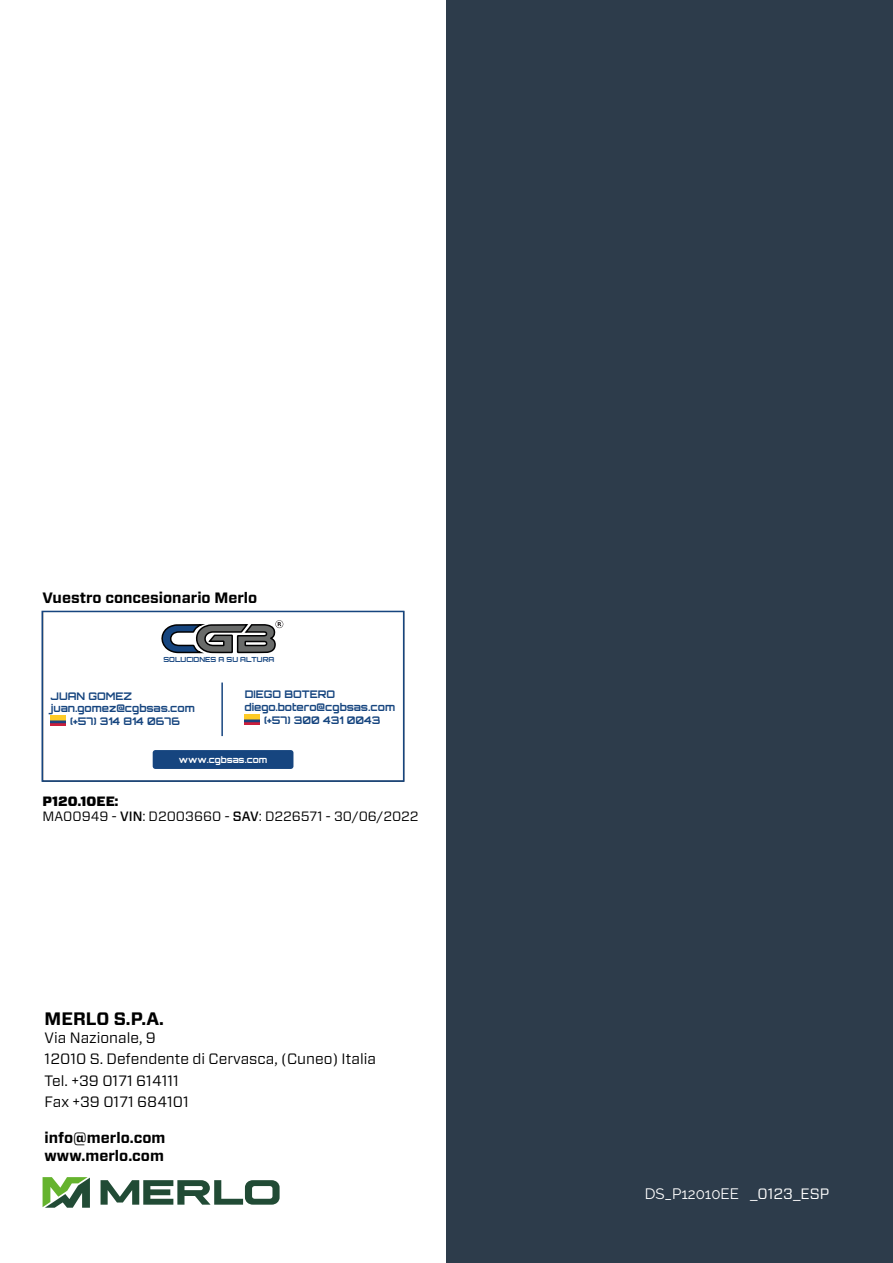
<style>
.page{position:relative;width:893px;height:1263px;background:#fff}
.page>*{position:absolute;margin:0;border:0;box-sizing:border-box;transform-origin:0 0}
.t1{font:700 18px "Forza";color:#000}
.t2{font:15px/21px "Forza";color:#000}
.t3{font:700 15px/18px "Forza";color:#000}
.t4{font:15px "Raleway";color:#fff}
.t5{font:15px "Forza";color:#fff}
.t6{font:13.5px/15px "Forza";color:#000}
.t7{font:700 10.5px "Orbitron";color:#16457f}
.t8{font:700 8.85px "Orbitron";color:#fff}
.t9{font:700 7.05px "Orbitron";color:#16457f}
.s1{font-weight:900}
.s2{font-weight:500}
</style>
<div class="page">
<div style="left:446px;top:0;width:447px;height:1263px;background:#2d3c4b"></div>
<svg style="left:101px;top:1180px;width:179px;height:25px"></svg>
<svg style="left:43px;top:1177px;width:47px;height:31px"></svg>
<svg style="left:161px;top:620px;width:122px;height:34px"></svg>
<hr style="left:221px;top:682px;width:2px;height:54px;background:#16457f">
<div style="left:153px;top:750px;width:140px;height:19px;background:#16457f;border-radius:3px"></div>
<div style="left:42px;top:611px;width:362px;height:171px;border:2px solid #16457f"></div>
<img style="left:245px;top:714px;width:15px;height:10px">
<img style="left:51px;top:716px;width:15px;height:10px">
<h2 class="t3" style="left:43px;top:589px;width:216px">Vuestro concesionario Merlo</h2>
<p class="t9" style="left:163px;top:655px;width:112px">SOLUCIONES A SU ALTURA</p>
<p class="t7" style="left:245px;top:688px;width:92px">DIEGO BOTERO</p>
<p class="t7" style="left:245px;top:701px;width:152px">diego.botero@cgbsas.com</p>
<p class="t7" style="left:264px;top:713px;width:118px">(+57) 300 431 0043</p>
<p class="t8" style="left:179px;top:754px;width:90px">www.cgbsas.com</p>
<p class="t7" style="left:51px;top:689px;width:83px">JUAN GOMEZ</p>
<p class="t7" style="left:51px;top:702px;width:146px">juan.gomez@cgbsas.com</p>
<p class="t7" style="left:70px;top:715px;width:111px">(+57) 314 814 0676</p>
<p class="t6" style="left:43px;top:794px;width:378px"><span class="s1">P120.10EE:<br></span>MA00949 - <span class="s2">VIN</span>: D2003660 - <span class="s2">SAV</span>: D226571 - 30/06/2022</p>
<h1 class="t1" style="left:45px;top:1007px;width:121px">MERLO S.P.A.</h1>
<h2 class="t2" style="left:45px;top:1027px;width:333px">Via Nazionale, 9<br>12010 S. Defendente di Cervasca, (Cuneo) Italia<br>Tel. +39 0171 614111<br>Fax +39 0171 684101</h2>
<h2 class="t3" style="left:45px;top:1128px;width:122px">info@merlo.com www.merlo.com</h2>
<h2 class="t4" style="left:645px;top:1185px;width:96px">DS_P12010EE</h2>
<h2 class="t5" style="left:750px;top:1184px;width:81px">_0123_ESP</h2>
</div>
